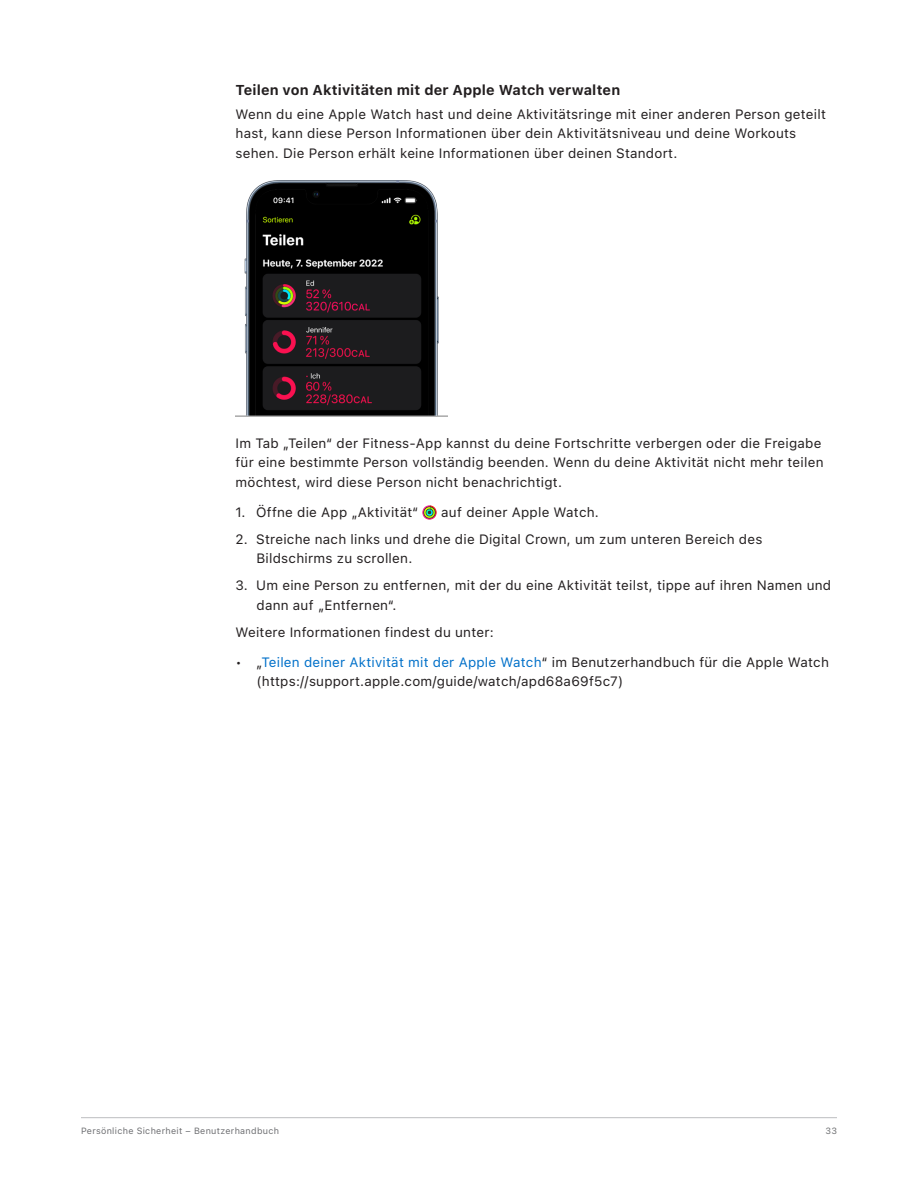
<style>
.page{position:relative;width:918px;height:1188px;background:#fff}
.page>*{position:absolute;margin:0;border:0;box-sizing:border-box;transform-origin:0 0}
.Task_Heading{font:700 14.25px "SF Pro Text";letter-spacing:.01em;color:#231f20}
.Body{font:13.5px/19.5px "SF Pro Text";letter-spacing:.015em;color:#231f20}
.Bullet_Body_Level_1{font:13.5px "SF Pro Text";letter-spacing:.015em;color:#231f20}
.t1{font:9px "SF Pro Text";letter-spacing:.035em;color:#6c6d70}
.s1{color:#0070c9}
</style>
<div class="page">
<hr style="left:81px;top:1117px;width:756px;height:1px;background:#bcbdc0">
<img style="left:236px;top:180px;width:212px;height:236px">
<img style="left:423px;top:506px;width:14px;height:14px">
<p class="Task_Heading" style="left:236px;top:81px;width:386px">Teilen von Aktivitäten mit der Apple Watch verwalten</p>
<p class="Body" style="left:236px;top:104px;width:592px">Wenn du eine Apple Watch hast und deine Aktivitätsringe mit einer anderen Person geteilt hast, kann diese Person Informationen über dein Aktivitätsniveau und deine Workouts sehen. Die Person erhält keine Informationen über deinen Standort.</p>
<p class="Body" style="left:236px;top:434px;width:590px">Im Tab „Teilen“ der Fitness-App kannst du deine Fortschritte verbergen oder die Freigabe für eine bestimmte Person vollständig beenden. Wenn du deine Aktivität nicht mehr teilen möchtest, wird diese Person nicht benachrichtigt.</p>
<p class="Body" style="left:236px;top:503px;width:184px">1. Öffne die App „Aktivität“</p>
<p class="Body" style="left:441px;top:503px;width:159px">auf deiner Apple Watch.</p>
<p class="Body" style="left:256px;top:530px;width:508px;text-indent:-21px">2. Streiche nach links und drehe die Digital Crown, um zum unteren Bereich des<br>Bildschirms zu scrollen.</p>
<p class="Body" style="left:256px;top:576px;width:576px;text-indent:-21px">3. Um eine Person zu entfernen, mit der du eine Aktivität teilst, tippe auf ihren Namen und dann auf „Entfernen“.</p>
<p class="Body" style="left:236px;top:623px;width:260px">Weitere Informationen findest du unter:</p>
<p class="Body" style="left:236px;top:653px;width:595px">• „<span class="s1">Teilen deiner Aktivität mit der Apple Watch</span>“ im Benutzerhandbuch für die Apple Watch</p>
<p class="Bullet_Body_Level_1" style="left:256px;top:674px;width:368px">(https://support.apple.com/guide/watch/apd68a69f5c7)</p>
<p class="t1" style="left:81px;top:1125px;width:200px">Persönliche Sicherheit – Benutzerhandbuch</p>
<p class="t1" style="left:825px;top:1125px;width:13px">33</p>
</div>
